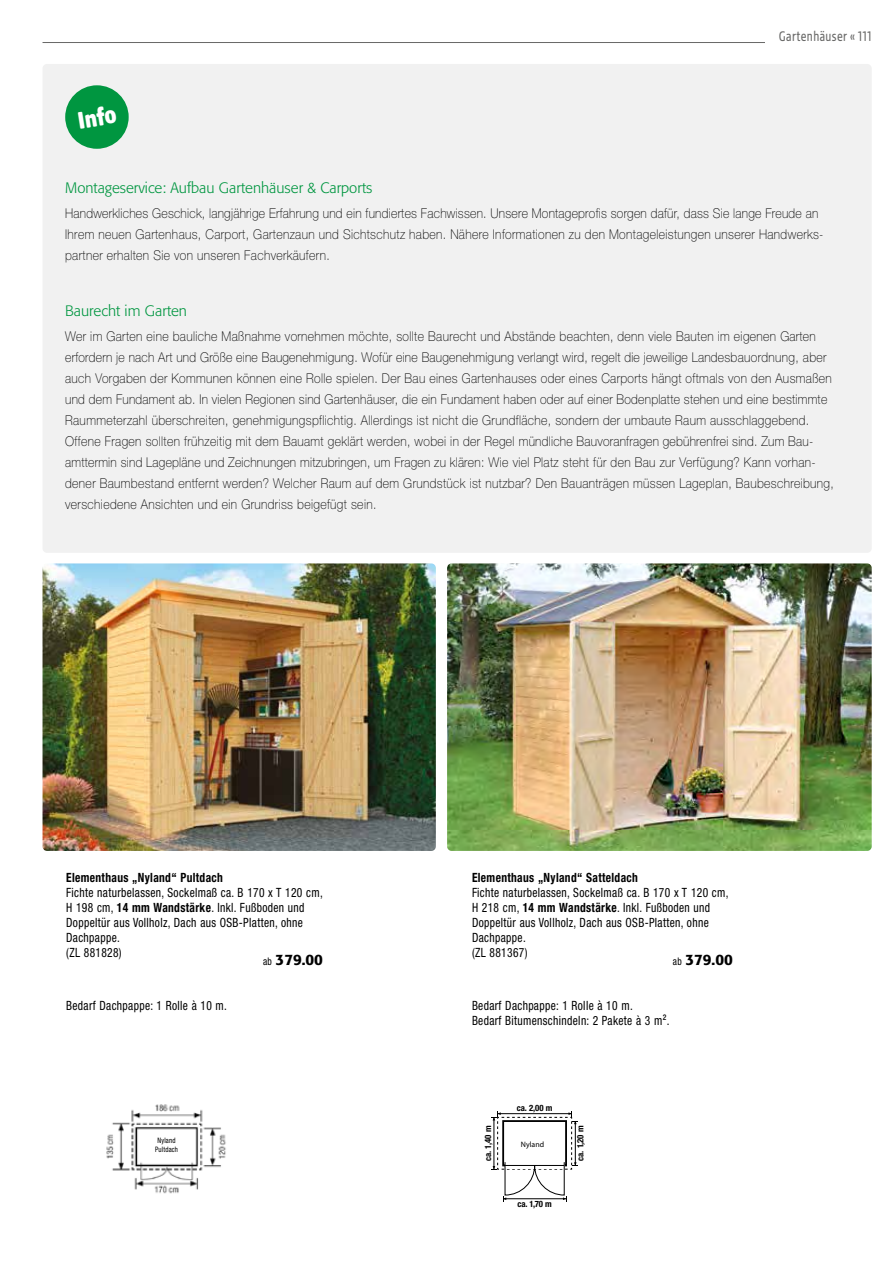
<style>
.page{position:relative;width:893px;height:1263px;background:#fff}
.page>*{position:absolute;margin:0;border:0;box-sizing:border-box;transform-origin:0 0}
.t1{font:900 26.25px "Hagebau";color:#fff;scale:.84 1}
.t2{font:300 15px "Formata Std";color:#009640}
.t3{font:15px "Hagebau Condensed";letter-spacing:.03em;color:#686867;scale:.9 1}
.t4{font:500 15px "Formata Std";color:#000}
.t5{font:100 13.5px/21px "Helvetica Neue LT Pro";letter-spacing:.03em;color:#000;scale:.9 1}
.t6{font:condensed 12.75px/15px "Helvetica Neue LT Pro";letter-spacing:.03em;color:#000;scale:.9 1}
.t7{font:700 condensed 12.75px "Helvetica Neue LT Pro";letter-spacing:.03em;color:#000;scale:.9 1}
.t8{font:700 condensed 8.7px "Helvetica Neue LT Pro";letter-spacing:-.01em;color:#000}
.t9{font:7.8px "Myriad Pro";color:#000}
.t10{font:condensed 7.5px/9px "Helvetica Neue LT Pro";letter-spacing:.03em;color:#000;text-align:center;scale:.9 1}
.s1{font-weight:700}
.s2{font-family:"Helvetica Neue LT Pro";font-weight:400;font-stretch:condensed;font-size:10.5px}
</style>
<div class="page">
<svg style="left:491px;top:1111px;width:87px;height:90px"></svg>
<img style="left:106px;top:1104px;width:120px;height:90px">
<div style="left:43px;top:64px;width:829px;height:489px;background:#f1f1f1;border-radius:4px"></div>
<img style="left:447px;top:563px;width:425px;height:288px">
<img style="left:43px;top:563px;width:393px;height:288px">
<div style="left:65px;top:85px;width:64px;height:64px;background:#009640;border-radius:50%"></div>
<hr style="left:43px;top:42px;width:754px;height:1px;background:#686867">
<div style="left:766px;top:21px;width:106px;height:28px;background:#fff"></div>
<h1 class="t1" style="left:76px;top:104px;width:47px;rotate:-9deg">Info</h1>
<p class="t3" style="left:779px;top:28px;width:105px">Gartenhäuser « 111</p>
<p class="t2" style="left:65px;top:179px;width:309px">Montageservice: Aufbau Gartenhäuser &amp; Carports</p>
<p class="t5" style="left:65px;top:203px;width:844px">Handwerkliches Geschick, langjährige Erfahrung und ein fundiertes Fachwissen. Unsere Montageprofis sorgen dafür, dass Sie lange Freude an<br>Ihrem neuen Gartenhaus, Carport, Gartenzaun und Sichtschutz haben. Nähere Informationen zu den Montageleistungen unserer Handwerks&shy;partner erhalten Sie von unseren Fachverkäufern.</p>
<p class="t2" style="left:65px;top:302px;width:123px">Baurecht im Garten</p>
<p class="t5" style="left:65px;top:326px;width:856px">Wer im Garten eine bauliche Maßnahme vornehmen möchte, sollte Baurecht und Abstände beachten, denn viele Bauten im eigenen Garten erfordern je nach Art und Größe eine Baugenehmigung. Wofür eine Baugenehmigung verlangt wird, regelt die jeweilige Landesbauordnung, aber auch Vorgaben der Kommunen können eine Rolle spielen. Der Bau eines Gartenhauses oder eines Carports hängt oftmals von den Ausmaßen und dem Fundament ab. In vielen Regionen sind Gartenhäuser, die ein Fundament haben oder auf einer Bodenplatte stehen und eine bestimmte Raummeterzahl überschreiten, genehmigungspflichtig. Allerdings ist nicht die Grundfläche, sondern der umbaute Raum ausschlaggebend.<br>Offene Fragen sollten frühzeitig mit dem Bauamt geklärt werden, wobei in der Regel mündliche Bauvoranfragen gebührenfrei sind. Zum Bau&shy;amttermin sind Lagepläne und Zeichnungen mitzubringen, um Fragen zu klären: Wie viel Platz steht für den Bau zur Verfügung? Kann vorhan&shy;dener Baumbestand entfernt werden? Welcher Raum auf dem Grundstück ist nutzbar? Den Bauanträgen müssen Lageplan, Baubeschreibung, verschiedene Ansichten und ein Grundriss beigefügt sein.</p>
<p class="t7" style="left:66px;top:870px;width:176px">Elementhaus „Nyland“ Pultdach</p>
<p class="t6" style="left:66px;top:885px;width:287px">Fichte naturbelassen, Sockelmaß ca. B 170 x T 120 cm, H 198 cm, <span class="s1">14 mm Wandstärke</span>. Inkl. Fußboden und Doppeltür aus Vollholz, Dach aus OSB-Platten, ohne Dachpappe.<br>(ZL 881828)</p>
<p class="t4" style="left:263px;top:950px;width:61px"><span class="s2">ab</span> 379.00</p>
<p class="t7" style="left:472px;top:870px;width:186px">Elementhaus „Nyland“ Satteldach</p>
<p class="t6" style="left:472px;top:885px;width:287px">Fichte naturbelassen, Sockelmaß ca. B 170 x T 120 cm, H 218 cm, <span class="s1">14 mm Wandstärke</span>. Inkl. Fußboden und Doppeltür aus Vollholz, Dach aus OSB-Platten, ohne Dachpappe.<br>(ZL 881367)</p>
<p class="t4" style="left:673px;top:950px;width:61px"><span class="s2">ab</span> 379.00</p>
<p class="t6" style="left:66px;top:997px;width:180px">Bedarf Dachpappe: 1 Rolle à 10 m.</p>
<p class="t6" style="left:472px;top:997px;width:221px">Bedarf Dachpappe: 1 Rolle à 10 m.<br>Bedarf Bitumenschindeln: 2 Pakete à 3 m².</p>
<p class="t8" style="left:517px;top:1103px;width:37px">ca. 2,00 m</p>
<p class="t10" style="left:155px;top:1136px;width:27px">Nyland<br>Pultdach</p>
<p class="t8" style="left:483px;top:1161px;width:36px;rotate:-90deg">ca. 1,40 m</p>
<p class="t9" style="left:521px;top:1139px;width:25px">Nyland</p>
<p class="t8" style="left:575px;top:1161px;width:36px;rotate:-90deg">ca. 1,20 m</p>
<p class="t8" style="left:517px;top:1199px;width:36px">ca. 1,70 m</p>
</div>
